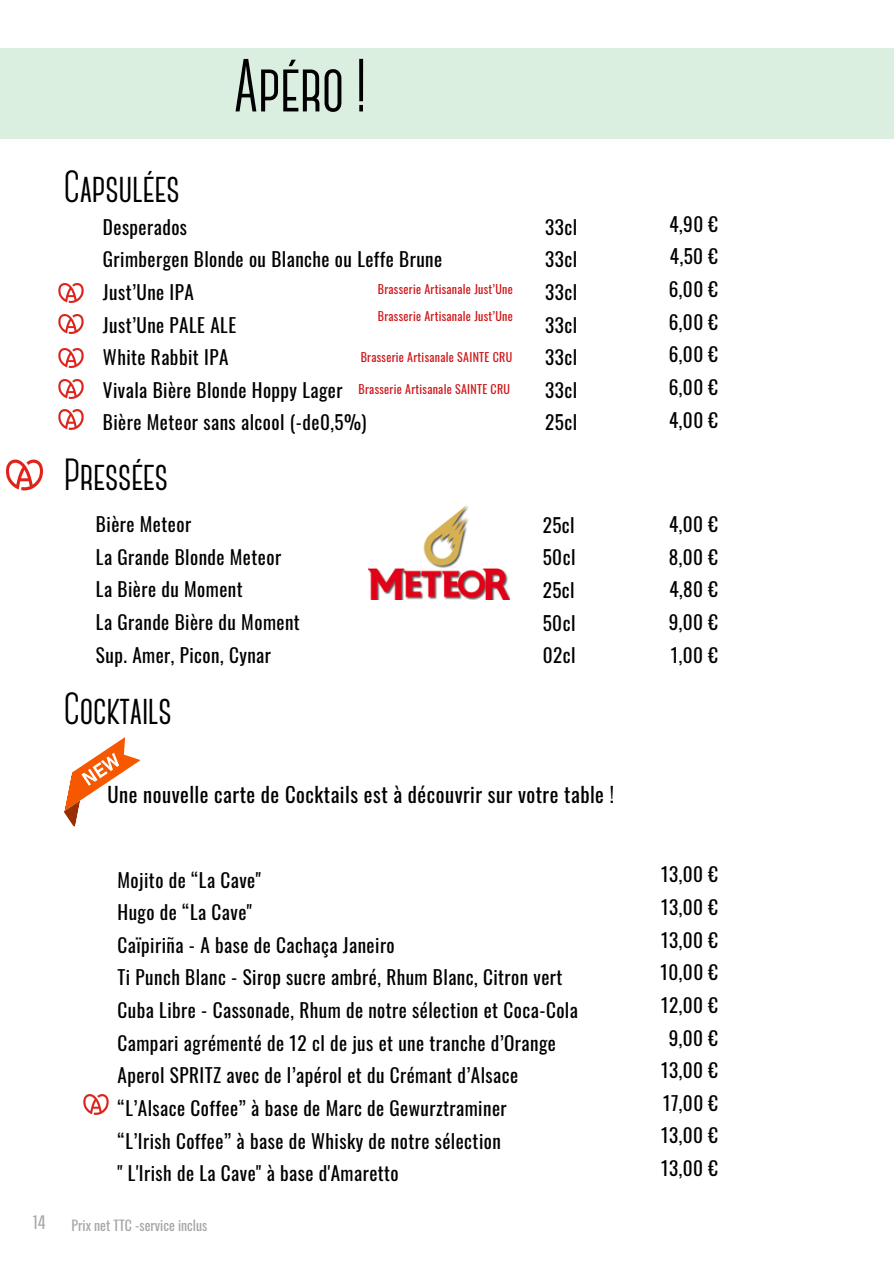
<style>
.page{position:relative;width:894px;height:1264px;background:#fff}
.page>*{position:absolute;margin:0;border:0;box-sizing:border-box;transform-origin:0 0}
.t1{font:700 75px "Canter";letter-spacing:-.01em;color:#000}
.t2{font:700 45px "Canter";letter-spacing:-.01em;color:#000}
.t3{font:20.7px "Oswald";letter-spacing:.025em;color:#000}
.t4{font:19.5px "Pathway Gothic One";color:#a6a6a6}
.t5{font:19.2px/32.7px "Oswald";letter-spacing:.025em;color:#000;text-align:justify}
.t6{font:13.8px "Oswald";color:#a6a6a6}
.t7{font:12px "Oswald";letter-spacing:.025em;color:#cf1619}
</style>
<div class="page">
<img style="left:58px;top:348px;width:26px;height:20px">
<div style="left:0;top:48px;width:893px;height:91px;background:#dbefe1"></div>
<img style="left:83px;top:1094px;width:26px;height:21px">
<img style="left:58px;top:379px;width:26px;height:20px">
<svg style="left:64px;top:737px;width:76px;height:90px"></svg>
<img style="left:58px;top:409px;width:26px;height:21px">
<img style="left:368px;top:505px;width:141px;height:94px">
<img style="left:6px;top:459px;width:37px;height:32px">
<img style="left:58px;top:283px;width:26px;height:20px">
<img style="left:58px;top:314px;width:26px;height:20px">
<h2 class="t2" style="left:64px;top:168px;width:118px">Capsulées</h2>
<h1 class="t1" style="left:233px;top:55px;width:135px">Apéro!</h1>
<p class="t5" style="left:103px;top:209px;width:341px;text-align:left">Desperados<br>Grimbergen Blonde ou Blanche ou Leffe Brune<br>Just’Une IPA<br>Just’Une PALE ALE<br>White Rabbit IPA<br>Vivala Bière Blonde Hoppy Lager<br>Bière Meteor sans alcool (-de0,5%)</p>
<p class="t7" style="left:378px;top:279px;width:136px">Brasserie Artisanale Just’Une</p>
<p class="t7" style="left:378px;top:307px;width:136px">Brasserie Artisanale Just’Une</p>
<p class="t7" style="left:360px;top:348px;width:153px">Brasserie Artisanale SAINTE CRU</p>
<p class="t7" style="left:358px;top:379px;width:153px">Brasserie Artisanale SAINTE CRU</p>
<h2 class="t2" style="left:64px;top:456px;width:106px">Pressées</h2>
<p class="t5" style="left:96px;top:507px;width:205px;text-align:left">Bière Meteor<br>La Grande Blonde Meteor<br>La Bière du Moment<br>La Grande Bière du Moment<br>Sup. Amer, Picon, Cynar</p>
<h2 class="t2" style="left:64px;top:690px;width:110px">Cocktails</h2>
<p class="t5" style="left:545px;top:209px;width:33px">33cl 33cl 33cl 33cl 33cl 33cl 25cl</p>
<p class="t5" style="left:668px;top:207px;width:51px">4,90 € 4,50 € 6,00 € 6,00 € 6,00 € 6,00 € 4,00 €</p>
<p class="t5" style="left:542px;top:508px;width:34px">25cl 50cl 25cl 50cl 02cl</p>
<p class="t5" style="left:668px;top:507px;width:51px">4,00 € 8,00 € 4,80 € 9,00 € 1,00 €</p>
<p class="t3" style="left:107px;top:778px;width:508px">Une nouvelle carte de Cocktails est à découvrir sur votre table !</p>
<p class="t5" style="left:117px;top:862px;width:462px;text-align:left">Mojito de “La Cave"<br>Hugo de “La Cave"<br>Caïpiriña - A base de Cachaça Janeiro<br>Ti Punch Blanc - Sirop sucre ambré, Rhum Blanc, Citron vert Cuba Libre - Cassonade, Rhum de notre sélection et Coca-Cola Campari agrémenté de 12 cl de jus et une tranche d’Orange Aperol SPRITZ avec de l’apérol et du Crémant d’Alsace “L’Alsace Coffee” à base de Marc de Gewurztraminer<br>“L’Irish Coffee” à base de Whisky de notre sélection<br>" L'Irish de La Cave" à base d'Amaretto</p>
<p class="t5" style="left:660px;top:857px;width:59px;text-align:center">13,00 €<br>13,00 €<br>13,00 €<br>10,00 €<br>12,00 €<br>9,00 €<br>13,00 €<br>17,00 €<br>13,00 €<br>13,00 €</p>
<p class="t4" style="left:33px;top:1210px;width:14px">14</p>
<p class="t6" style="left:71px;top:1214px;width:137px">Prix net TTC -service inclus</p>
</div>
